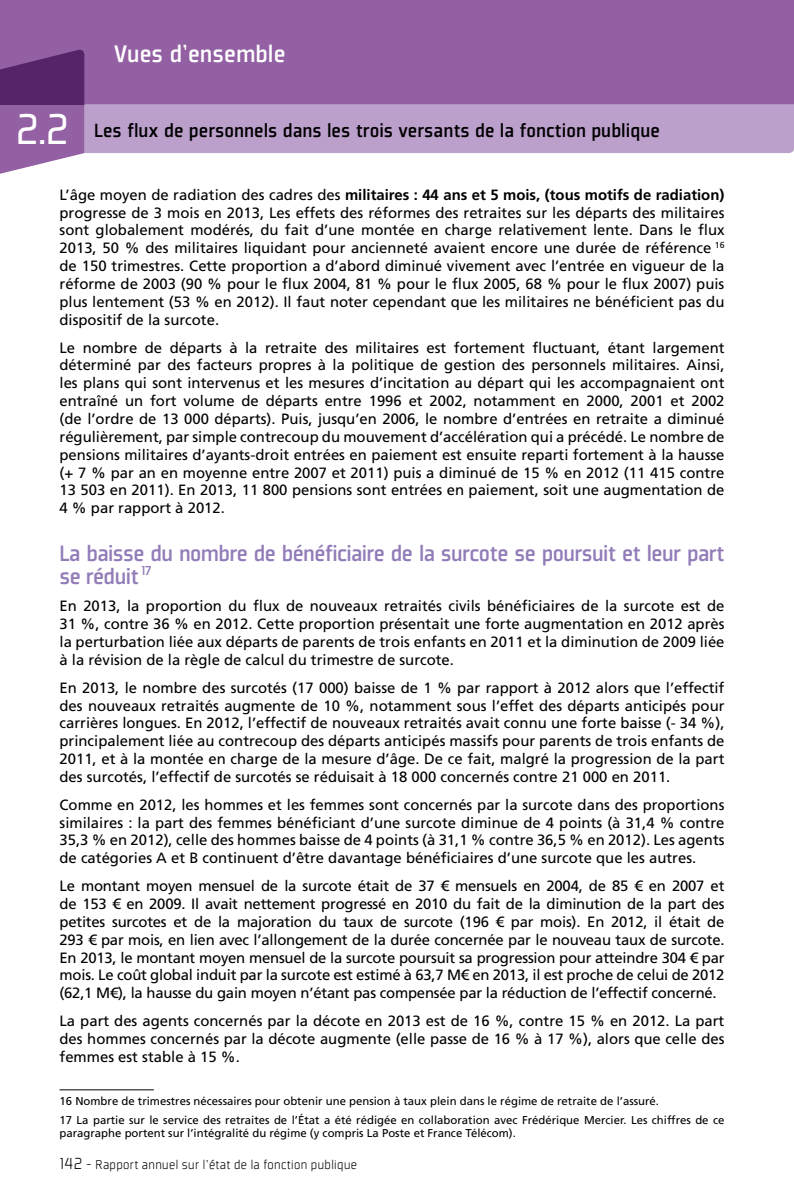
<style>
.page{position:relative;width:794px;height:1191px;background:#fff}
.page>*{position:absolute;margin:0;border:0;box-sizing:border-box;transform-origin:0 0}
.t1{font:47.25px "Plexes";color:#fff}
.t2{font:500 26.25px "Plexes";color:#fff}
.t3{font:500 24.5px/22.8px "Plexes";letter-spacing:-.025em;color:#927cb8}
.t4{font:500 21px "Plexes";color:#000}
.t5{font:14.88px/17.8px "Frutiger LT Std";color:#000;text-align:justify}
.t6{font:700 14.88px "Frutiger";color:#000}
.t7{font:300 14px "Plexes";letter-spacing:-.02em;color:#000}
.t8{font:11.38px/18.6px "Frutiger LT Std";color:#000}
.s1{font-family:"Frutiger LT Std";font-weight:400}
.s2{font-size:17.5px}
</style>
<div class="page">
<div style="left:0;top:0;width:794px;height:104px;background:#9460a4"></div>
<svg style="left:0;top:50px;width:794px;height:124px"></svg>
<hr style="left:793px;top:0;width:1px;height:104px;background:#9460a4">
<hr style="left:60px;top:1089px;width:94px;height:1px;background:#000">
<h1 class="t1" style="left:15px;top:104px;width:56px">2.2</h1>
<h2 class="t2" style="left:114px;top:40px;width:173px">Vues d’ensemble</h2>
<h3 class="t4" style="left:94px;top:119px;width:567px">Les flux de personnels dans les trois versants de la fonction publique</h3>
<p class="t6" style="left:60px;top:186px;width:666px"><span class="s1">L’âge moyen de radiation des cadres des</span> militaires : 44 ans et 5 mois, (tous motifs de radiation)</p>
<p class="t5" style="left:60px;top:203px;width:666px">progresse de 3 mois en 2013, Les effets des réformes des retraites sur les départs des militaires sont globalement modérés, du fait d’une montée en charge relativement lente. Dans le flux 2013, 50 % des militaires liquidant pour ancienneté avaient encore une durée de référence <sup>16 </sup>de 150 trimestres. Cette proportion a d’abord diminué vivement avec l’entrée en vigueur de la réforme de 2003 (90 % pour le flux 2004, 81 % pour le flux 2005, 68 % pour le flux 2007) puis plus lentement (53 % en 2012). Il faut noter cependant que les militaires ne bénéficient pas du dispositif de la surcote.</p>
<p class="t5" style="left:60px;top:338px;width:666px">Le nombre de départs à la retraite des militaires est fortement fluctuant, étant largement déterminé par des facteurs propres à la politique de gestion des personnels militaires. Ainsi, les plans qui sont intervenus et les mesures d’incitation au départ qui les accompagnaient ont entraîné un fort volume de départs entre 1996 et 2002, notamment en 2000, 2001 et 2002 (de l’ordre de 13 000 départs). Puis, jusqu’en 2006, le nombre d’entrées en retraite a diminué régulièrement, par simple contrecoup du mouvement d’accélération qui a précédé. Le nombre de pensions militaires d’ayants-droit entrées en paiement est ensuite reparti fortement à la hausse (+ 7 % par an en moyenne entre 2007 et 2011) puis a diminué de 15 % en 2012 (11 415 contre 13 503 en 2011). En 2013, 11 800 pensions sont entrées en paiement, soit une augmentation de 4 % par rapport à 2012.</p>
<h3 class="t3" style="left:60px;top:541px;width:666px">La baisse du nombre de bénéficiaire de la surcote se poursuit et leur part se réduit <sup>17</sup></h3>
<p class="t5" style="left:60px;top:597px;width:666px">En 2013, la proportion du flux de nouveaux retraités civils bénéficiaires de la surcote est de 31 %, contre 36 % en 2012. Cette proportion présentait une forte augmentation en 2012 après la perturbation liée aux départs de parents de trois enfants en 2011 et la diminution de 2009 liée à la révision de la règle de calcul du trimestre de surcote.</p>
<p class="t5" style="left:60px;top:678px;width:666px">En 2013, le nombre des surcotés (17 000) baisse de 1 % par rapport à 2012 alors que l’effectif des nouveaux retraités augmente de 10 %, notamment sous l’effet des départs anticipés pour carrières longues. En 2012, l’effectif de nouveaux retraités avait connu une forte baisse (- 34 %), principalement liée au contrecoup des départs anticipés massifs pour parents de trois enfants de 2011, et à la montée en charge de la mesure d’âge. De ce fait, malgré la progression de la part des surcotés, l’effectif de surcotés se réduisait à 18 000 concernés contre 21 000 en 2011.</p>
<p class="t5" style="left:60px;top:795px;width:666px">Comme en 2012, les hommes et les femmes sont concernés par la surcote dans des proportions similaires : la part des femmes bénéficiant d’une surcote diminue de 4 points (à 31,4 % contre 35,3 % en 2012), celle des hommes baisse de 4 points (à 31,1 % contre 36,5 % en 2012). Les agents de catégories A et B continuent d’être davantage bénéficiaires d’une surcote que les autres.</p>
<p class="t5" style="left:60px;top:877px;width:666px">Le montant moyen mensuel de la surcote était de 37 € mensuels en 2004, de 85 € en 2007 et de 153 € en 2009. Il avait nettement progressé en 2010 du fait de la diminution de la part des petites surcotes et de la majoration du taux de surcote (196 € par mois). En 2012, il était de 293 € par mois, en lien avec l’allongement de la durée concernée par le nouveau taux de surcote.<br>En 2013, le montant moyen mensuel de la surcote poursuit sa progression pour atteindre 304 € par mois. Le coût global induit par la surcote est estimé à 63,7 M€ en 2013, il est proche de celui de 2012 (62,1 M€), la hausse du gain moyen n’étant pas compensée par la réduction de l’effectif concerné.</p>
<p class="t5" style="left:60px;top:1012px;width:666px">La part des agents concernés par la décote en 2013 est de 16 %, contre 15 % en 2012. La part des hommes concernés par la décote augmente (elle passe de 16 % à 17 %), alors que celle des femmes est stable à 15 %.</p>
<p class="t8" style="left:60px;top:1092px;width:666px">16 Nombre de trimestres nécessaires pour obtenir une pension à taux plein dans le régime de retraite de l’assuré.<br>17 La partie sur le service des retraites de l’État a été rédigée en collaboration avec Frédérique Mercier. Les chiffres de ce</p>
<p class="t8" style="left:60px;top:1124px;width:458px">paragraphe portent sur l’intégralité du régime (y compris La Poste et France Télécom).</p>
<p class="t7" style="left:60px;top:1157px;width:299px"><span class="s2">142</span> - Rapport annuel sur l’état de la fonction publique</p>
</div>
